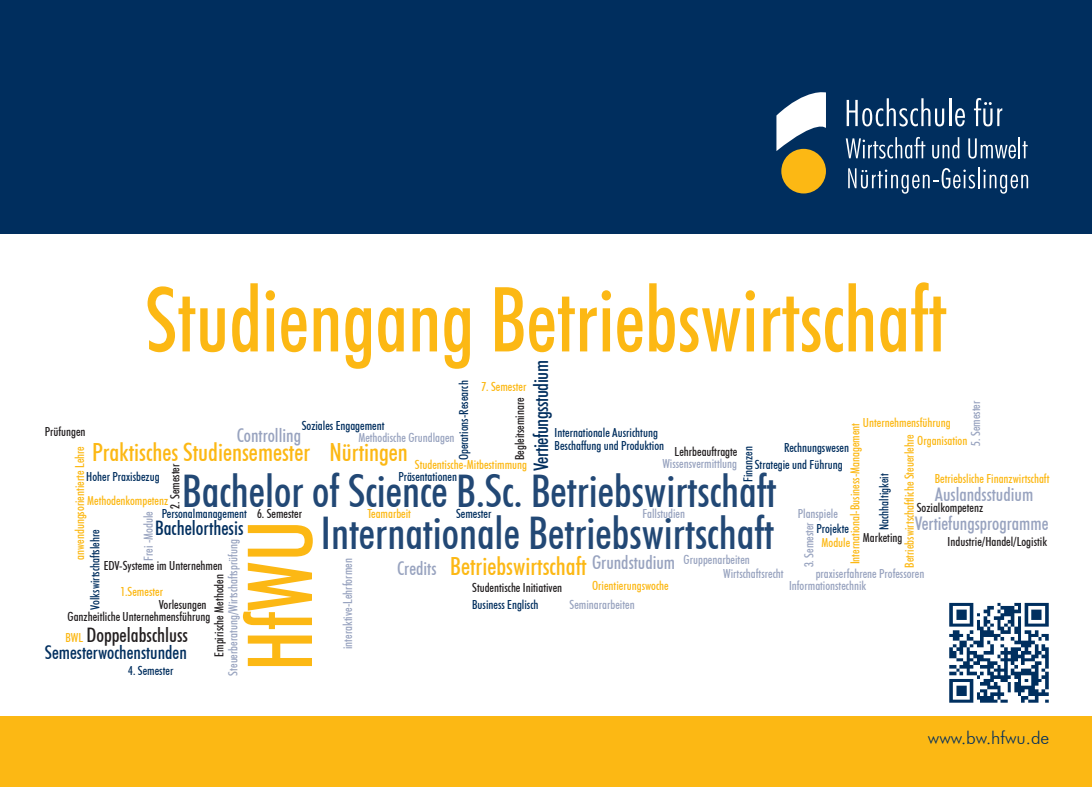
<style>
.page{position:relative;width:1092px;height:787px;background:#fff}
.page>*{position:absolute;margin:0;border:0;box-sizing:border-box;transform-origin:0 0}
.t1{font:500 condensed 90px "Futura BT";color:#fcb814;scale:.93 1}
.t2{font:500 condensed 45px "Futura BT";color:#224875}
.t3{font:500 condensed 25px "Futura BT";color:#fcb814}
.t4{font:500 condensed 20px "Futura BT";letter-spacing:-.025em;color:#002e5e}
.t5{font:500 condensed 20px "Futura BT";color:#231f20}
.t6{font:500 condensed 20px "Futura BT";color:#002e5e}
.t7{font:500 condensed 18.75px/29px "Futura BT";color:#98a3bf;text-align:center}
.t8{font:500 condensed 18.75px "Futura BT";color:#002e5e}
.t9{font:300 17.75px "Futura BT";color:#002e5e}
.t10{font:500 condensed 12.5px/17px "Futura BT";color:#002e5e}
.t11{font:500 condensed 12.5px "Futura BT";color:#fcb814}
.t12{font:500 condensed 12.5px "Futura BT";color:#98a3bf}
.t13{font:500 condensed 12.5px "Futura BT";color:#231f20}
.s1{color:#231f20}
</style>
<div class="page">
<div style="left:0;top:0;width:1091px;height:234px;background:#002e5e"></div>
<svg style="left:776px;top:92px;width:49px;height:59px"></svg>
<div style="left:781px;top:149px;width:44px;height:44px;background:#fcb814;border-radius:50%"></div>
<svg style="left:845px;top:137px;width:80px;height:22px"></svg>
<svg style="left:932px;top:137px;width:27px;height:21px"></svg>
<svg style="left:968px;top:138px;width:47px;height:20px"></svg>
<hr style="left:1018px;top:137px;width:2px;height:21px;background:#fff">
<svg style="left:1022px;top:141px;width:5px;height:17px"></svg>
<svg style="left:846px;top:98px;width:98px;height:28px"></svg>
<hr style="left:948px;top:98px;width:3px;height:28px;background:#fff">
<svg style="left:955px;top:108px;width:9px;height:18px"></svg>
<svg style="left:973px;top:98px;width:29px;height:28px"></svg>
<svg style="left:848px;top:168px;width:127px;height:26px"></svg>
<hr style="left:977px;top:167px;width:2px;height:21px;background:#fff">
<svg style="left:983px;top:169px;width:45px;height:25px"></svg>
<div style="left:0;top:716px;width:1091px;height:71px;background:#fcb814"></div>
<img style="left:949px;top:602px;width:100px;height:101px">
<h1 class="t1" style="left:145px;top:265px;width:863px">Studiengang Betriebswirtschaft</h1>
<h3 class="t4" style="left:529px;top:471px;width:112px;rotate:-90deg">Vertiefungsstudium</h3>
<p class="t10" style="left:455px;top:460px;width:82px;rotate:-90deg">Operations-Research</p>
<p class="t11" style="left:481px;top:379px;width:47px">7. Semester</p>
<p class="t13" style="left:512px;top:460px;width:64px;rotate:-90deg">Begleitseminare</p>
<p class="t12" style="left:968px;top:446px;width:47px;rotate:-90deg">5. Semester</p>
<p class="t11" style="left:862px;top:415px;width:89px">Unternehmensführung</p>
<p class="t10" style="left:302px;top:417px;width:84px">Soziales Engagement</p>
<p class="t11" style="left:847px;top:564px;width:143px;rotate:-90deg">International-Business-Management</p>
<p class="t11" style="left:901px;top:567px;width:135px;rotate:-90deg">Betriebswirtschaftliche Steuerlehre</p>
<p class="t11" style="left:917px;top:433px;width:52px">Organisation</p>
<p class="t13" style="left:45px;top:424px;width:42px">Prüfungen</p>
<p class="t10" style="left:554px;top:425px;width:184px;line-height:13.8px">Internationale Ausrichtung<br>Beschaffung und Produktion <span class="s1">Lehrbeauftragte</span></p>
<p class="t12" style="left:662px;top:456px;width:76px">Wissensvermittlung</p>
<h3 class="t7" style="left:237px;top:421px;width:66px">Controlling</h3>
<p class="t12" style="left:358px;top:430px;width:98px">Methodische Grundlagen</p>
<h3 class="t3" style="left:92px;top:437px;width:317px">Praktisches Studiensemester Nürtingen</h3>
<p class="t10" style="left:754px;top:439px;width:96px;text-indent:29px">Rechnungswesen<br>Strategie und Führung</p>
<p class="t11" style="left:72px;top:560px;width:115px;rotate:-90deg">anwendungsorientierte Lehre</p>
<p class="t10" style="left:739px;top:482px;width:37px;rotate:-90deg">Finanzen</p>
<p class="t11" style="left:415px;top:457px;width:114px">Studentische-Mitbestimmung</p>
<p class="t13" style="left:167px;top:508px;width:47px;rotate:-90deg">2. Semester</p>
<p class="t10" style="left:86px;top:468px;width:75px">Hoher Praxisbezug</p>
<h2 class="t2" style="left:182px;top:463px;width:595px">Bachelor of Science B.Sc. Betriebswirtschaft</h2>
<h1 class="t1" style="left:225px;top:671px;width:164px;rotate:-90deg">HfWU</h1>
<h2 class="t2" style="left:321px;top:506px;width:454px">Internationale Betriebswirtschaft</h2>
<p class="t10" style="left:398px;top:468px;width:60px">Präsentationen</p>
<p class="t11" style="left:934px;top:471px;width:116px">Betriebsliche Finanzwirtschaft</p>
<p class="t10" style="left:875px;top:530px;width:58px;rotate:-90deg">Nachhaltigkeit</p>
<h3 class="t7" style="left:914px;top:479px;width:135px">Auslandsstudium<br>Vertiefungsprogramme</h3>
<p class="t11" style="left:87px;top:493px;width:83px">Methodenkompetenz</p>
<p class="t13" style="left:916px;top:500px;width:68px">Sozialkompetenz</p>
<p class="t13" style="left:947px;top:534px;width:101px">Industrie/Handel/Logistik</p>
<p class="t12" style="left:141px;top:560px;width:51px;rotate:-90deg">Frei -Module</p>
<p class="t10" style="left:162px;top:505px;width:86px">Personalmanagement</p>
<p class="t13" style="left:257px;top:506px;width:47px">6. Semester</p>
<p class="t11" style="left:367px;top:506px;width:45px">Teamarbeit</p>
<p class="t10" style="left:456px;top:505px;width:37px">Semester</p>
<p class="t12" style="left:642px;top:506px;width:44px">Fallstudien</p>
<p class="t12" style="left:797px;top:506px;width:42px">Planspiele</p>
<p class="t10" style="left:816px;top:520px;width:34px">Projekte</p>
<p class="t11" style="left:821px;top:534px;width:30px">Module</p>
<h3 class="t6" style="left:155px;top:515px;width:90px">Bachelorthesis</h3>
<p class="t12" style="left:801px;top:567px;width:47px;rotate:-90deg">3. Semester</p>
<p class="t13" style="left:862px;top:529px;width:41px">Marketing</p>
<p class="t10" style="left:86px;top:609px;width:82px;rotate:-90deg">Volkswirtschaftslehre</p>
<p class="t12" style="left:225px;top:675px;width:138px;rotate:-90deg">Steuerberatung/Wirtschaftsprüfung</p>
<p class="t12" style="left:683px;top:551px;width:68px">Gruppenarbeiten</p>
<h3 class="t7" style="left:397px;top:554px;width:41px">Credits</h3>
<h3 class="t7" style="left:592px;top:548px;width:85px">Grundstudium</h3>
<h3 class="t3" style="left:450px;top:551px;width:138px">Betriebswirtschaft</h3>
<p class="t12" style="left:340px;top:649px;width:92px;rotate:-90deg">interaktive-Lehrformen</p>
<p class="t13" style="left:104px;top:558px;width:120px">EDV-Systeme im Unternehmen</p>
<p class="t13" style="left:211px;top:656px;width:84px;rotate:-90deg">Empirische Methoden</p>
<p class="t12" style="left:723px;top:565px;width:62px">Wirtschaftsrecht</p>
<p class="t12" style="left:815px;top:565px;width:110px">praxiserfahrene Professoren</p>
<p class="t12" style="left:789px;top:577px;width:79px">Informationstechnik</p>
<p class="t11" style="left:592px;top:577px;width:78px">Orientierungswoche</p>
<p class="t13" style="left:472px;top:579px;width:91px">Studentische Initiativen</p>
<p class="t10" style="left:472px;top:595px;width:68px">Business Englisch</p>
<p class="t12" style="left:569px;top:596px;width:67px">Seminararbeiten</p>
<p class="t11" style="left:120px;top:584px;width:44px">1.Semester</p>
<p class="t13" style="left:159px;top:597px;width:49px">Vorlesungen</p>
<p class="t13" style="left:68px;top:609px;width:144px">Ganzheitliche Unternehmensführung</p>
<h3 class="t5" style="left:86px;top:622px;width:103px">Doppelabschluss</h3>
<p class="t11" style="left:65px;top:629px;width:19px">BWL</p>
<h3 class="t8" style="left:45px;top:641px;width:143px">Semesterwochenstunden</h3>
<p class="t10" style="left:128px;top:662px;width:47px">4. Semester</p>
<h3 class="t9" style="left:927px;top:727px;width:123px">www.bw.hfwu.de</h3>
</div>
